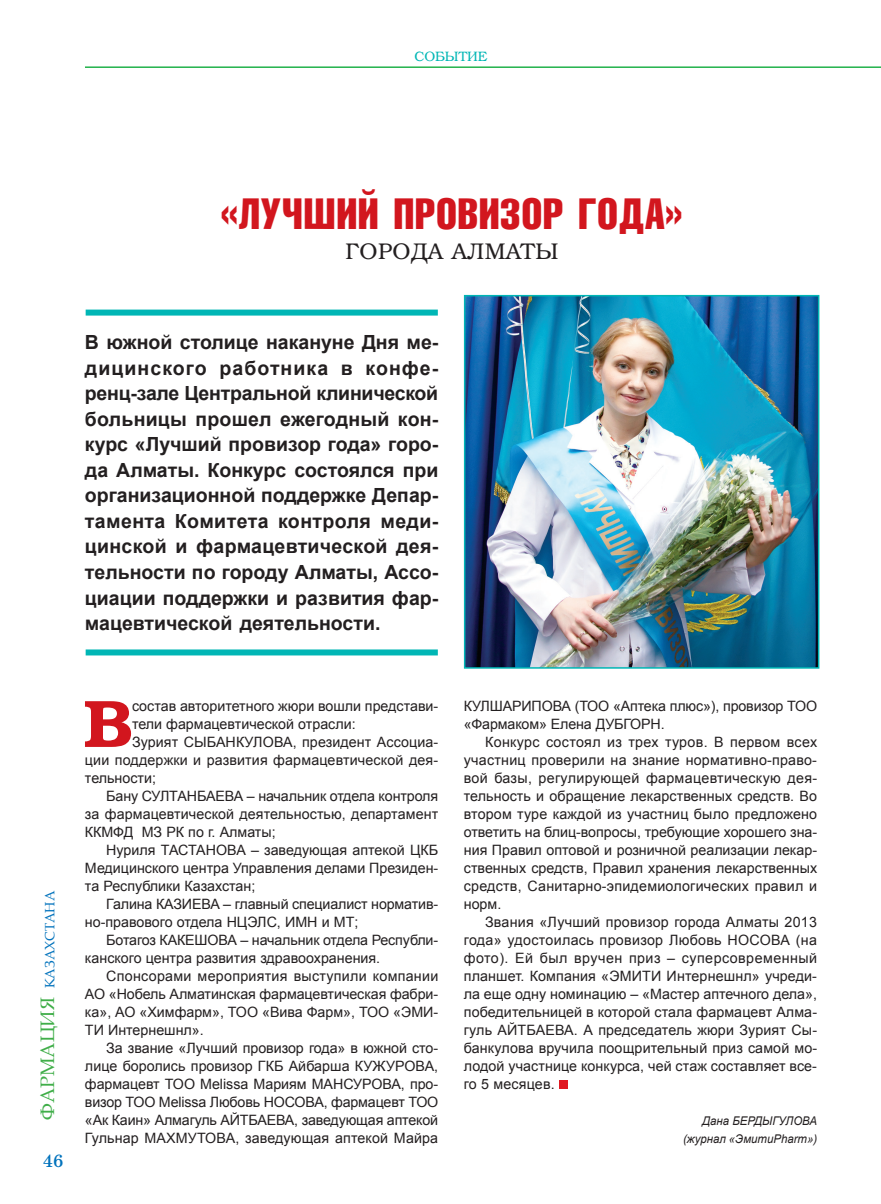
<style>
.page{position:relative;width:881px;height:1204px;background:#fff}
.page>*{position:absolute;margin:0;border:0;box-sizing:border-box;transform-origin:0 0}
.t1{font:700 67.05px "K Bookman";color:#d2161e}
.t2{font:43.5px "K Compressed";letter-spacing:.01em;color:#d2161e}
.t3{font:22.5px "K Bookman";letter-spacing:.025em;color:#231f20}
.t4{font:700 19.5px/25.5px "Arial";color:#231f20;text-align:justify}
.t5{font:18px "DS School";color:#0072bc}
.t6{font:14.25px/18px "Arial";color:#231f20;text-align:justify}
.t7{font:14.25px "Arial";letter-spacing:.02em;color:#231f20}
.t8{font:13.5px "Book Antiqua";color:#0072bc}
.t9{font:13.5px "K Bookman";color:#00b6b5}
.t10{font:italic 12px/18px "Arial";color:#231f20;text-align:right;scale:.95 1}
.s1{font-size:19.5px;color:#40ae49}
</style>
<div class="page">
<hr style="left:85px;top:66px;width:795px;height:2px;background:#23b24b">
<div style="left:86px;top:309px;width:351px;height:6px;background:#00b6b5"></div>
<div style="left:86px;top:649px;width:351px;height:6px;background:#00b6b5"></div>
<img style="left:466px;top:298px;width:350px;height:367px">
<div style="left:463px;top:295px;width:356px;height:373px;border:2px solid #00b6b5"></div>
<div style="left:559px;top:1080px;width:8px;height:9px;background:#e01921"></div>
<p class="t9" style="left:414px;top:48px;width:75px">событие</p>
<h2 class="t2" style="left:221px;top:188px;width:463px">«Лучший провизор года»</h2>
<h3 class="t3" style="left:345px;top:238px;width:214px">города Алматы</h3>
<p class="t4" style="left:85px;top:330px;width:355px">В южной столице накануне Дня ме&shy;дицинского работника в конфе&shy;ренц-зале Центральной клинической больницы прошел ежегодный кон&shy;курс «Лучший провизор года» горо&shy;да Алматы. Конкурс состоялся при организационной поддержке Депар&shy;тамента Комитета контроля меди&shy;цинской и фармацевтической дея&shy;тельности по городу Алматы, Ассо&shy;циации поддержки и развития фар&shy;мацевтической деятельности.</p>
<p class="t8" style="left:40px;top:1119px;width:230px;rotate:-90deg"><span class="s1">ФАРМАЦИЯ</span> КАЗАХСТАНА</p>
<p class="t5" style="left:43px;top:1151px;width:22px">46</p>
<h1 class="t1" style="left:84px;top:684px;width:48px">В</h1>
<p class="t6" style="left:132px;top:697px;width:307px">состав авторитетного жюри вошли представи-</p>
<p class="t6" style="left:132px;top:715px;width:225px">тели фармацевтической отрасли:</p>
<p class="t6" style="left:132px;top:733px;width:308px">Зурият СЫБАНКУЛОВА, президент Ассоциа-</p>
<p class="t6" style="left:85px;top:751px;width:354px">ции поддержки и развития фармацевтической дея-</p>
<p class="t6" style="left:85px;top:769px;width:72px">тельности;</p>
<p class="t6" style="left:106px;top:787px;width:333px">Бану СУЛТАНБАЕВА – начальник отдела контроля</p>
<p class="t6" style="left:85px;top:805px;width:354px">за фармацевтической деятельностью, департамент</p>
<p class="t6" style="left:85px;top:823px;width:192px">ККМФД МЗ РК по г. Алматы;</p>
<p class="t6" style="left:106px;top:841px;width:333px">Нуриля ТАСТАНОВА – заведующая аптекой ЦКБ</p>
<p class="t6" style="left:85px;top:859px;width:354px">Медицинского центра Управления делами Президен-</p>
<p class="t6" style="left:85px;top:877px;width:172px">та Республики Казахстан;</p>
<p class="t6" style="left:106px;top:895px;width:333px">Галина КАЗИЕВА – главный специалист норматив-</p>
<p class="t6" style="left:85px;top:913px;width:275px">но-правового отдела НЦЭЛС, ИМН и МТ;</p>
<p class="t6" style="left:106px;top:931px;width:333px">Ботагоз КАКЕШОВА – начальник отдела Республи-</p>
<p class="t6" style="left:85px;top:949px;width:296px">канского центра развития здравоохранения.</p>
<p class="t7" style="left:106px;top:966px;width:333px">Спонсорами мероприятия выступили компании</p>
<p class="t6" style="left:85px;top:985px;width:354px">АО «Нобель Алматинская фармацевтическая фабри-</p>
<p class="t6" style="left:85px;top:1003px;width:355px">ка», АО «Химфарм», ТОО «Вива Фарм», ТОО «ЭМИ-</p>
<p class="t6" style="left:85px;top:1021px;width:120px">ТИ Интернешнл».</p>
<p class="t6" style="left:106px;top:1039px;width:333px">За звание «Лучший провизор года» в южной сто-</p>
<p class="t6" style="left:85px;top:1057px;width:354px">лице боролись провизор ГКБ Айбарша КУЖУРОВА,</p>
<p class="t6" style="left:85px;top:1075px;width:354px">фармацевт ТОО Melissa Мариям МАНСУРОВА, про-</p>
<p class="t6" style="left:85px;top:1093px;width:355px">визор ТОО Melissa Любовь НОСОВА, фармацевт ТОО</p>
<p class="t6" style="left:85px;top:1111px;width:354px">«Ак Каин» Алмагуль АЙТБАЕВА, заведующая аптекой</p>
<p class="t6" style="left:85px;top:1129px;width:354px">Гульнар МАХМУТОВА, заведующая аптекой Майра</p>
<p class="t6" style="left:463px;top:697px;width:354px">КУЛШАРИПОВА (ТОО «Аптека плюс»), провизор ТОО «Фармаком» Елена ДУБГОРН.</p>
<p class="t6" style="left:463px;top:733px;width:355px;text-indent:21px">Конкурс состоял из трех туров. В первом всех участниц проверили на знание нормативно-право&shy;вой базы, регулирующей фармацевтическую дея&shy;тельность и обращение лекарственных средств. Во втором туре каждой из участниц было предложено ответить на блиц-вопросы, требующие хорошего зна&shy;ния Правил оптовой и розничной реализации лекар&shy;ственных средств, Правил хранения лекарственных средств, Санитарно-эпидемиологических правил и норм.</p>
<p class="t6" style="left:463px;top:913px;width:354px;text-indent:21px">Звания «Лучший провизор города Алматы 2013 года» удостоилась провизор Любовь НОСОВА (на фото). Ей был вручен приз – суперсовременный планшет. Компания «ЭМИТИ Интернешнл» учреди&shy;ла еще одну номинацию – «Мастер аптечного дела», победительницей в которой стала фармацевт Алма&shy;гуль АЙТБАЕВА. А председатель жюри Зурият Сы&shy;банкулова вручила поощрительный приз самой мо&shy;лодой участнице конкурса, чей стаж составляет все&shy;го 5 месяцев.</p>
<p class="t10" style="left:682px;top:1111px;width:143px">Дана БЕРДЫГУЛОВА (журнал «ЭмитиPharm»)</p>
</div>
